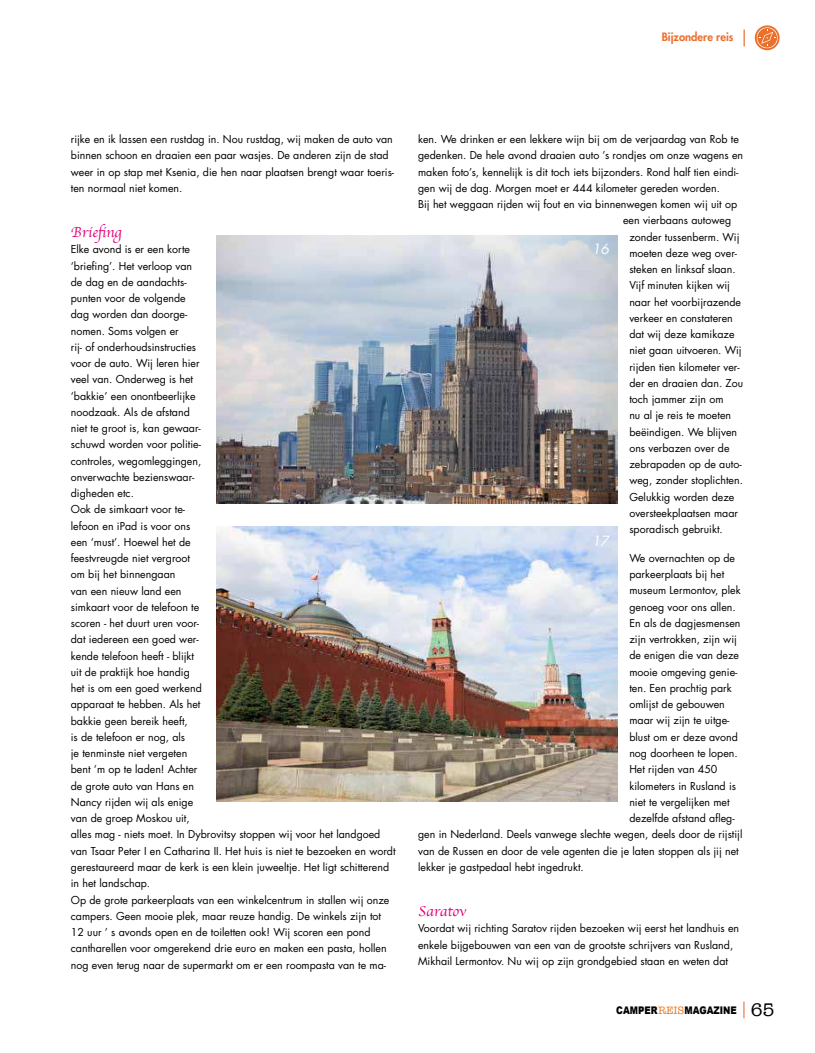
<style>
.page{position:relative;width:815px;height:1053px;background:#fff}
.page>*{position:absolute;margin:0;border:0;box-sizing:border-box;transform-origin:0 0}
.t1{font:15px "Apple Chancery";color:#e2007a}
.t2{font:italic 13.75px "Futura LT";color:#fff}
.t3{font:800 11.25px "Futura LT";color:#eb702c}
.t4{font:10.62px/16.2px "Futura LT";color:#000}
.t5{font:900 10.5px "Arial";letter-spacing:-.005em;color:#000;scale:.83 1}
.s1{font-family:"American Typewriter";font-weight:400;font-size:11px;color:#e87722}
.s2{font-family:"American Typewriter";font-weight:400;font-size:18.75px}
</style>
<div class="page">
<img style="left:217px;top:236px;width:401px;height:267px">
<img style="left:217px;top:526px;width:401px;height:275px">
<svg style="left:755px;top:25px;width:25px;height:25px"></svg>
<svg style="left:757px;top:27px;width:21px;height:21px"></svg>
<svg style="left:744px;top:30px;width:1px;height:16px"></svg>
<svg style="left:744px;top:1001px;width:1px;height:17px"></svg>
<p class="t3" style="left:662px;top:31px;width:73px">Bijzondere reis</p>
<p class="t4" style="left:71px;top:132px;width:325px">rijke en ik lassen een rustdag in. Nou rustdag, wij maken de auto van binnen schoon en draaien een paar wasjes. De anderen zijn de stad weer in op stap met Ksenia, die hen naar plaatsen brengt waar toeris&shy;ten normaal niet komen.</p>
<h1 class="t1" style="left:71px;top:220px;width:52px">Brieing</h1>
<p class="t4" style="left:71px;top:242px;width:326px">Elke avond is er een korte<br>‘brieing’. Het verloop van<br>de dag en de aandachts-<br>punten voor de volgende<br>dag worden dan doorge-<br>nomen. Soms volgen er<br>rij- of onderhoudsinstructies<br>voor de auto. Wij leren hier<br>veel van. Onderweg is het<br>‘bakkie’ een onontbeerlijke<br>noodzaak. Als de afstand<br>niet te groot is, kan gewaar-<br>schuwd worden voor politie-<br>controles, wegomleggingen,<br>onverwachte bezienswaar-<br>digheden etc.<br>Ook de simkaart voor te-<br>lefoon en iPad is voor ons<br>een ‘must’. Hoewel het de<br>feestvreugde niet vergroot<br>om bij het binnengaan<br>van een nieuw land een<br>simkaart voor de telefoon te<br>scoren - het duurt uren voor-<br>dat iedereen een goed wer-<br>kende telefoon heeft - blijkt<br>uit de praktijk hoe handig<br>het is om een goed werkend<br>apparaat te hebben. Als het<br>bakkie geen bereik heeft,<br>is de telefoon er nog, als<br>je tenminste niet vergeten<br>bent ‘m op te laden! Achter<br>de grote auto van Hans en<br>Nancy rijden wij als enige<br>van de groep Moskou uit,<br>alles mag - niets moet. In Dybrovitsy stoppen wij voor het landgoed van Tsaar Peter I en Catharina II. Het huis is niet te bezoeken en wordt gerestaureerd maar de kerk is een klein juweeltje. Het ligt schitterend in het landschap.<br>Op de grote parkeerplaats van een winkelcentrum in stallen wij onze campers. Geen mooie plek, maar reuze handig. De winkels zijn tot<br>12 uur ’ s avonds open en de toiletten ook! Wij scoren een pond cantharellen voor omgerekend drie euro en maken een pasta, hollen nog even terug naar de supermarkt om er een roompasta van te ma-</p>
<p class="t4" style="left:418px;top:132px;width:322px">ken. We drinken er een lekkere wijn bij om de verjaardag van Rob te</p>
<p class="t4" style="left:418px;top:148px;width:326px">gedenken. De hele avond draaien auto ’s rondjes om onze wagens en</p>
<p class="t4" style="left:418px;top:164px;width:322px">maken foto’s, kennelijk is dit toch iets bijzonders. Rond half tien eindi-</p>
<p class="t4" style="left:418px;top:181px;width:303px">gen wij de dag. Morgen moet er 444 kilometer gereden worden.</p>
<p class="t4" style="left:418px;top:197px;width:321px">Bij het weggaan rijden wij fout en via binnenwegen komen wij uit op</p>
<p class="t4" style="left:623px;top:213px;width:110px">een vierbaans autoweg</p>
<p class="t4" style="left:629px;top:229px;width:112px">zonder tussenberm. Wij</p>
<p class="t4" style="left:629px;top:245px;width:109px">moeten deze weg over-</p>
<p class="t4" style="left:629px;top:262px;width:108px">steken en linksaf slaan.</p>
<p class="t4" style="left:629px;top:278px;width:102px">Vijf minuten kijken wij</p>
<p class="t4" style="left:629px;top:294px;width:113px">naar het voorbijrazende</p>
<p class="t4" style="left:629px;top:310px;width:105px">verkeer en constateren</p>
<p class="t4" style="left:629px;top:327px;width:107px">dat wij deze kamikaze</p>
<p class="t4" style="left:629px;top:343px;width:114px">niet gaan uitvoeren. Wij</p>
<p class="t4" style="left:629px;top:359px;width:112px">rijden tien kilometer ver-</p>
<p class="t4" style="left:629px;top:375px;width:115px">der en draaien dan. Zou</p>
<p class="t4" style="left:629px;top:392px;width:96px">toch jammer zijn om</p>
<p class="t4" style="left:629px;top:408px;width:103px">nu al je reis te moeten</p>
<p class="t4" style="left:629px;top:424px;width:109px">beëindigen. We blijven</p>
<p class="t4" style="left:629px;top:440px;width:102px">ons verbazen over de</p>
<p class="t4" style="left:629px;top:457px;width:114px">zebrapaden op de auto-</p>
<p class="t4" style="left:629px;top:473px;width:115px">weg, zonder stoplichten.</p>
<p class="t4" style="left:629px;top:489px;width:107px">Gelukkig worden deze</p>
<p class="t4" style="left:629px;top:505px;width:110px">oversteekplaatsen maar</p>
<p class="t4" style="left:629px;top:522px;width:95px">sporadisch gebruikt.</p>
<p class="t4" style="left:629px;top:550px;width:107px">We overnachten op de</p>
<p class="t4" style="left:629px;top:567px;width:96px">parkeerplaats bij het</p>
<p class="t4" style="left:629px;top:583px;width:113px">museum Lermontov, plek</p>
<p class="t4" style="left:629px;top:599px;width:108px">genoeg voor ons allen.</p>
<p class="t4" style="left:629px;top:615px;width:113px">En als de dagjesmensen</p>
<p class="t4" style="left:629px;top:632px;width:109px">zijn vertrokken, zijn wij</p>
<p class="t4" style="left:629px;top:648px;width:111px">de enigen die van deze</p>
<p class="t4" style="left:629px;top:664px;width:110px">mooie omgeving genie-</p>
<p class="t4" style="left:629px;top:680px;width:104px">ten. Een prachtig park</p>
<p class="t4" style="left:629px;top:697px;width:97px">omlijst de gebouwen</p>
<p class="t4" style="left:629px;top:713px;width:102px">maar wij zijn te uitge-</p>
<p class="t4" style="left:629px;top:729px;width:110px">blust om er deze avond</p>
<p class="t4" style="left:629px;top:745px;width:110px">nog doorheen te lopen.</p>
<p class="t4" style="left:629px;top:762px;width:90px">Het rijden van 450</p>
<p class="t4" style="left:629px;top:778px;width:108px">kilometers in Rusland is</p>
<p class="t4" style="left:629px;top:794px;width:102px">niet te vergelijken met</p>
<p class="t4" style="left:629px;top:810px;width:107px">dezelfde afstand aleg-</p>
<p class="t4" style="left:418px;top:827px;width:326px">gen in Nederland. Deels vanwege slechte wegen, deels door de rijstijl</p>
<p class="t4" style="left:418px;top:843px;width:322px">van de Russen en door de vele agenten die je laten stoppen als jij net</p>
<p class="t4" style="left:418px;top:859px;width:167px">lekker je gastpedaal hebt ingedrukt.</p>
<h1 class="t1" style="left:418px;top:899px;width:49px">Saratov</h1>
<p class="t4" style="left:418px;top:921px;width:323px">Voordat wij richting Saratov rijden bezoeken wij eerst het landhuis en enkele bijgebouwen van een van de grootste schrijvers van Rusland,<br>Mikhail Lermontov. Nu wij op zijn grondgebied staan en weten dat</p>
<p class="t2" style="left:592px;top:241px;width:18px">16</p>
<p class="t2" style="left:592px;top:533px;width:18px">17</p>
<p class="t5" style="left:616px;top:1004px;width:192px">CAMPER<span class="s1">REIS</span>MAGAZINE <span class="s2">65</span></p>
</div>
